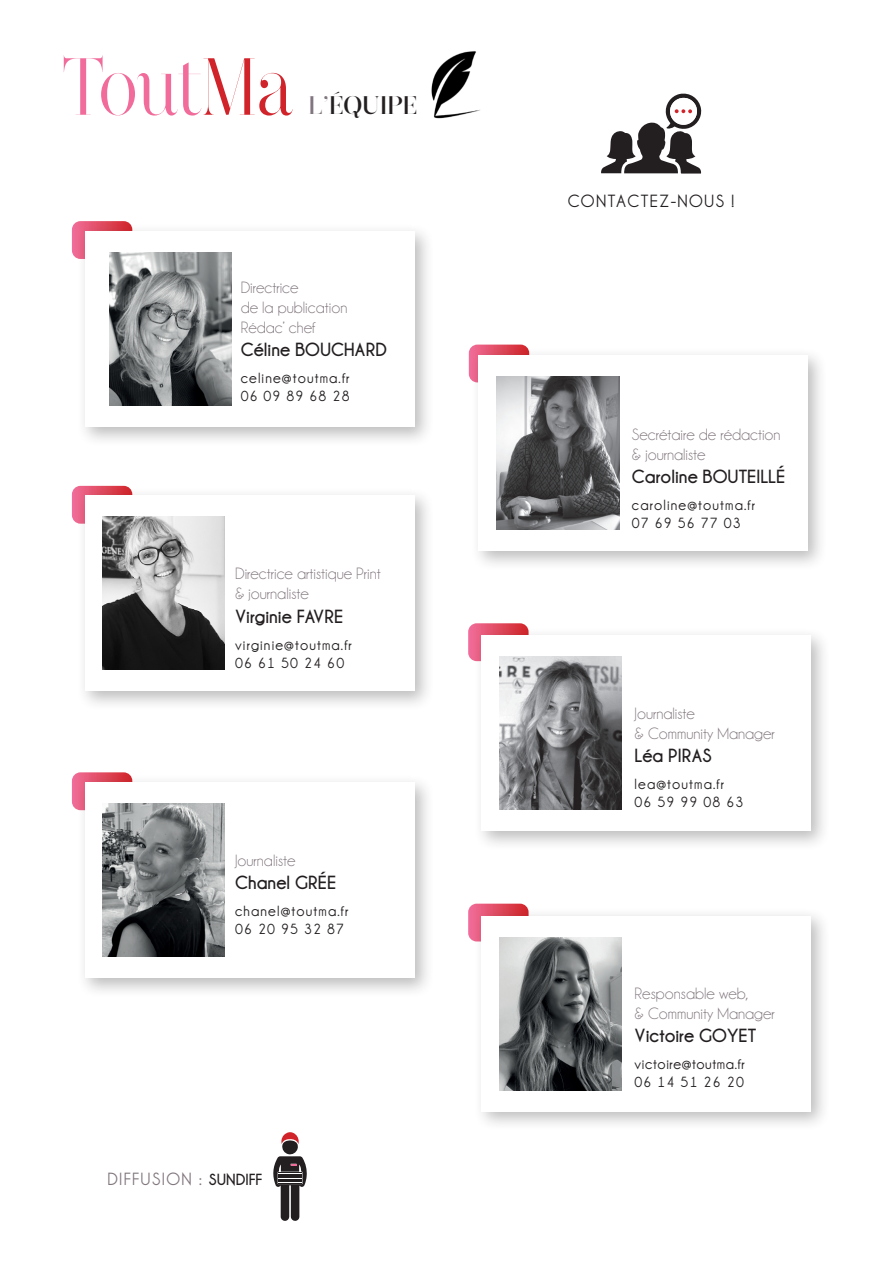
<style>
.page{position:relative;width:893px;height:1263px;background:#fff}
.page>*{position:absolute;margin:0;border:0;box-sizing:border-box;transform-origin:0 0}
.t1{font:500 25.5px "Narziss";letter-spacing:.01em;color:#231f20}
.t2{font:19.5px "Champagne&Limousines Thick";color:#231f20}
.t3{font:700 18px "Champagne&Limousines";letter-spacing:.075em;color:#80767d}
.t4{font:700 18px "Champagne&Limousines";letter-spacing:.075em;color:#231f20}
.t5{font:16.5px/19.8px "Champagne&Limousines";color:#80767d}
.t6{font:700 15px/18px "Champagne&Limousines";letter-spacing:.075em;color:#231f20}
.t7{font:700 15px "Champagne&Limousines";letter-spacing:.04em;color:#231f20}
.s1{color:#80767d}
.s2{font-family:"Champagne&Limousines Thick";font-weight:400;font-size:16.5px;color:#231f20}
</style>
<div class="page">
<svg style="left:72px;top:486px;width:58px;height:37px"></svg>
<svg style="left:72px;top:772px;width:57px;height:38px"></svg>
<svg style="left:72px;top:221px;width:57px;height:37px"></svg>
<div style="left:77px;top:488px;width:357px;height:223px;background:#231f20;opacity:.3"></div>
<div style="left:85px;top:496px;width:329px;height:195px;background:#fff"></div>
<div style="left:77px;top:774px;width:357px;height:224px;background:#231f20;opacity:.3"></div>
<div style="left:85px;top:782px;width:329px;height:196px;background:#fff"></div>
<img style="left:102px;top:517px;width:122px;height:153px">
<img style="left:102px;top:803px;width:122px;height:153px">
<svg style="left:64px;top:55px;width:229px;height:61px"></svg>
<svg style="left:601px;top:93px;width:101px;height:81px"></svg>
<div style="left:77px;top:223px;width:357px;height:224px;background:#231f20;opacity:.3"></div>
<div style="left:85px;top:231px;width:329px;height:196px;background:#fff"></div>
<img style="left:109px;top:253px;width:123px;height:153px">
<svg style="left:468px;top:623px;width:59px;height:37px"></svg>
<div style="left:473px;top:627px;width:358px;height:224px;background:#231f20;opacity:.3"></div>
<div style="left:481px;top:635px;width:329px;height:196px;background:#fff"></div>
<img style="left:499px;top:657px;width:123px;height:153px">
<svg style="left:468px;top:904px;width:60px;height:37px"></svg>
<div style="left:473px;top:908px;width:358px;height:223px;background:#231f20;opacity:.3"></div>
<div style="left:481px;top:916px;width:329px;height:195px;background:#fff"></div>
<img style="left:499px;top:937px;width:123px;height:153px">
<svg style="left:273px;top:1132px;width:34px;height:89px"></svg>
<svg style="left:469px;top:345px;width:58px;height:35px"></svg>
<div style="left:471px;top:347px;width:357px;height:224px;background:#231f20;opacity:.3"></div>
<div style="left:479px;top:355px;width:329px;height:196px;background:#fff"></div>
<img style="left:497px;top:376px;width:122px;height:153px">
<img style="left:431px;top:51px;width:49px;height:68px">
<p class="t1" style="left:309px;top:91px;width:111px"><span class="s1">L’</span>ÉQUIPE</p>
<p class="t5" style="left:241px;top:278px;width:108px">Directrice<br>de la publication</p>
<p class="t5" style="left:241px;top:318px;width:76px">Rédac’ chef</p>
<p class="t2" style="left:241px;top:339px;width:148px">Céline BOUCHARD</p>
<p class="t6" style="left:241px;top:369px;width:110px">celine@toutma.fr</p>
<p class="t6" style="left:241px;top:387px;width:110px">06 09 89 68 28</p>
<p class="t5" style="left:235px;top:564px;width:147px">Directrice artistique Print</p>
<p class="t5" style="left:235px;top:584px;width:75px">&amp; journaliste</p>
<p class="t2" style="left:235px;top:605px;width:110px">Virginie FAVRE</p>
<p class="t6" style="left:235px;top:635px;width:118px">virginie@toutma.fr</p>
<p class="t6" style="left:235px;top:653px;width:111px">06 61 50 24 60</p>
<p class="t5" style="left:235px;top:850px;width:62px">Journaliste</p>
<p class="t2" style="left:235px;top:872px;width:103px">Chanel GRÉE</p>
<p class="t6" style="left:235px;top:902px;width:115px">chanel@toutma.fr</p>
<p class="t6" style="left:235px;top:920px;width:111px">06 20 95 32 87</p>
<p class="t3" style="left:107px;top:1168px;width:156px">DIFFUSION : <span class="s2">SUNDIFF</span></p>
<p class="t4" style="left:568px;top:190px;width:168px">CONTACTEZ-NOUS !</p>
<p class="t5" style="left:632px;top:425px;width:150px">Secrétaire de rédaction</p>
<p class="t5" style="left:632px;top:444px;width:75px">&amp; journaliste</p>
<p class="t2" style="left:632px;top:466px;width:155px">Caroline BOUTEILLÉ</p>
<p class="t6" style="left:632px;top:496px;width:125px">caroline@toutma.fr</p>
<p class="t6" style="left:632px;top:514px;width:110px">07 69 56 77 03</p>
<p class="t5" style="left:635px;top:703px;width:62px">Journaliste</p>
<p class="t5" style="left:635px;top:723px;width:142px">&amp; Community Manager</p>
<p class="t2" style="left:635px;top:744px;width:79px">Léa PIRAS</p>
<p class="t6" style="left:635px;top:775px;width:110px">lea@toutma.fr<br>06 59 99 08 63</p>
<p class="t5" style="left:635px;top:983px;width:116px">Responsable web,</p>
<p class="t5" style="left:635px;top:1003px;width:142px">&amp; Community Manager</p>
<p class="t2" style="left:635px;top:1025px;width:123px">Victoire GOYET</p>
<p class="t7" style="left:635px;top:1056px;width:112px">victoire@toutma.fr</p>
<p class="t6" style="left:635px;top:1073px;width:111px">06 14 51 26 20</p>
</div>
